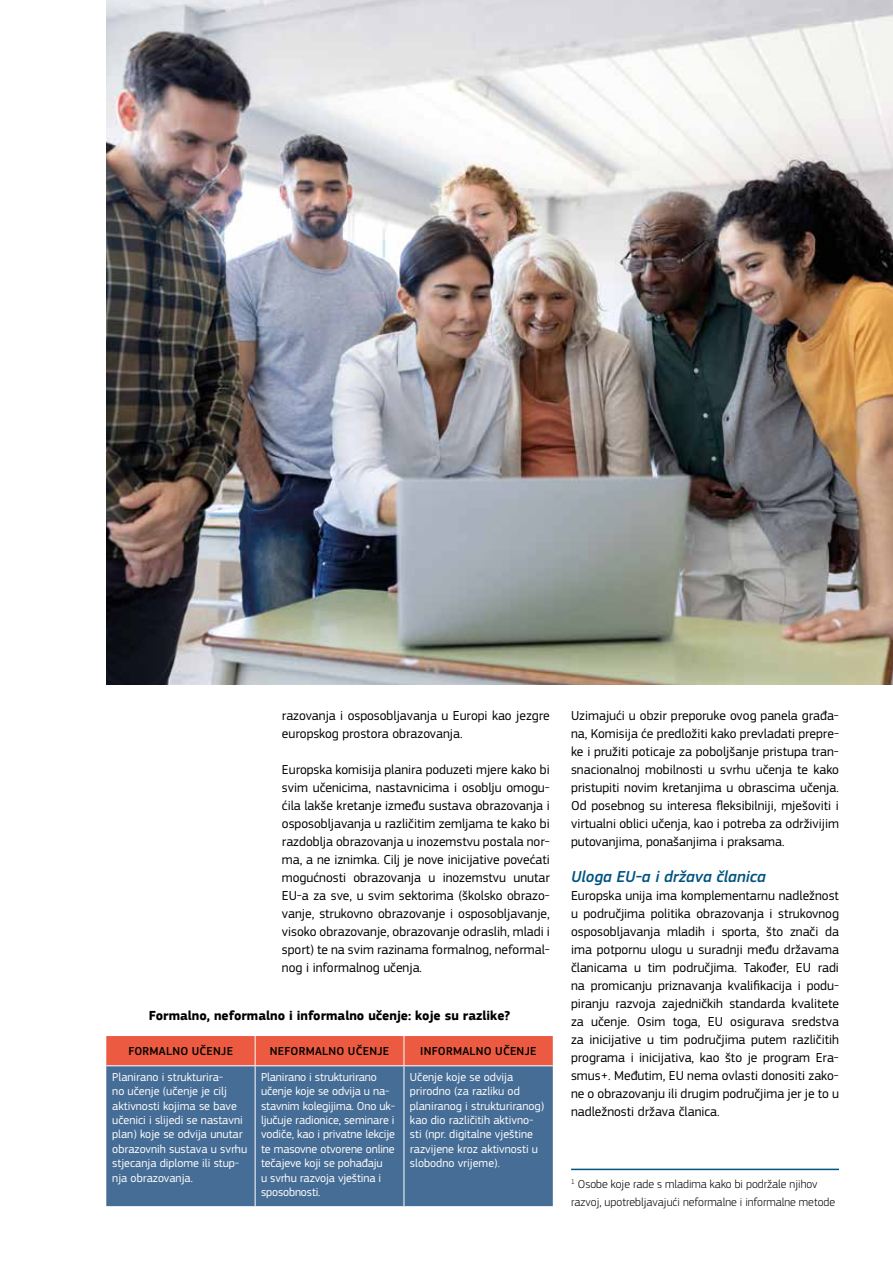
<style>
.page{position:relative;width:893px;height:1263px;background:#fff}
.page>*{position:absolute;margin:0;border:0;box-sizing:border-box;transform-origin:0 0}
.t1{font:italic 500 16.5px "EC Square Sans Pro";color:#005380}
.t2{font:13.5px/18px "EC Square Sans Pro";color:#000;text-align:justify}
.t3{font:700 13.5px "EC Square Sans Pro";color:#000}
.t4{font:12px/14.4px "EC Square Sans Pro";color:#fff}
.t5{font:300 12px/18px "EC Square Sans Pro";color:#000}
.t6{font:500 12px "EC Square Sans Pro";letter-spacing:.02em;color:#000}
</style>
<div class="page">
<img style="left:106px;top:0;width:787px;height:684px">
<div style="left:106px;top:1066px;width:447px;height:140px;background:#466d96"></div>
<div style="left:106px;top:1036px;width:447px;height:29px;background:#eb5a41"></div>
<hr style="left:255px;top:1066px;width:1px;height:140px;background:#fff">
<hr style="left:404px;top:1066px;width:1px;height:140px;background:#fff">
<hr style="left:571px;top:1169px;width:268px;height:1px;background:#005380">
<p class="t2" style="left:282px;top:707px;width:269px">razovanja i osposobljavanja u Europi kao jezgre europskog prostora obrazovanja.</p>
<p class="t2" style="left:282px;top:761px;width:269px">Europska komisija planira poduzeti mjere kako bi svim učenicima, nastavnicima i osoblju omogu&shy;ćila lakše kretanje između sustava obrazovanja i osposobljavanja u različitim zemljama te kako bi razdoblja obrazovanja u inozemstvu postala nor&shy;ma, a ne iznimka. Cilj je nove inicijative povećati mogućnosti obrazovanja u inozemstvu unutar EU-a za sve, u svim sektorima (školsko obrazo&shy;vanje, strukovno obrazovanje i osposobljavanje, visoko obrazovanje, obrazovanje odraslih, mladi i sport) te na svim razinama formalnog, neformal&shy;nog i informalnog učenja.</p>
<p class="t3" style="left:149px;top:1007px;width:363px">Formalno, neformalno i informalno učenje: koje su razlike?</p>
<p class="t6" style="left:128px;top:1044px;width:106px">FORMALNO UČENJE</p>
<p class="t6" style="left:270px;top:1044px;width:121px">NEFORMALNO UČENJE</p>
<p class="t6" style="left:420px;top:1044px;width:118px">INFORMALNO UČENJE</p>
<p class="t4" style="left:112px;top:1070px;width:136px">Planirano i strukturira-<br>no učenje (učenje je cilj aktivnosti kojima se bave učenici i slijedi se nastavni plan) koje se odvija unutar obrazovnih sustava u svrhu stjecanja diplome ili stup&shy;nja obrazovanja.</p>
<p class="t4" style="left:261px;top:1070px;width:136px">Planirano i strukturirano učenje koje se odvija u na&shy;stavnim kolegijima. Ono uk&shy;ljučuje radionice, seminare i vodiče, kao i privatne lekcije te masovne otvorene online tečajeve koji se pohađaju<br>u svrhu razvoja vještina i sposobnosti.</p>
<p class="t4" style="left:410px;top:1070px;width:136px">Učenje koje se odvija prirodno (za razliku od planiranog i strukturiranog) kao dio različitih aktivno&shy;sti (npr. digitalne vještine razvijene kroz aktivnosti u slobodno vrijeme).</p>
<p class="t2" style="left:571px;top:707px;width:269px">Uzimajući u obzir preporuke ovog panela građa&shy;na, Komisija će predložiti kako prevladati prepre&shy;ke i pružiti poticaje za poboljšanje pristupa tran&shy;snacionalnoj mobilnosti u svrhu učenja te kako pristupiti novim kretanjima u obrascima učenja.<br>Od posebnog su interesa fleksibilniji, mješoviti i virtualni oblici učenja, kao i potreba za održivijim putovanjima, ponašanjima i praksama.</p>
<p class="t1" style="left:571px;top:867px;width:196px">Uloga EU-a i država članica</p>
<p class="t2" style="left:571px;top:887px;width:269px">Europska unija ima komplementarnu nadležnost u područjima politika obrazovanja i strukovnog osposobljavanja mladih i sporta, što znači da ima potpornu ulogu u suradnji među državama članicama u tim područjima. Također, EU radi na promicanju priznavanja kvalifikacija i podu&shy;piranju razvoja zajedničkih standarda kvalitete za učenje. Osim toga, EU osigurava sredstva za inicijative u tim područjima putem različitih programa i inicijativa, kao što je program Era&shy;smus+. Međutim, EU nema ovlasti donositi zako&shy;ne o obrazovanju ili drugim područjima jer je to u nadležnosti država članica.</p>
<p class="t5" style="left:571px;top:1175px;width:266px"><sup>1</sup> Osobe koje rade s mladima kako bi podržale njihov razvoj, upotrebljavajući neformalne i informalne metode</p>
</div>
